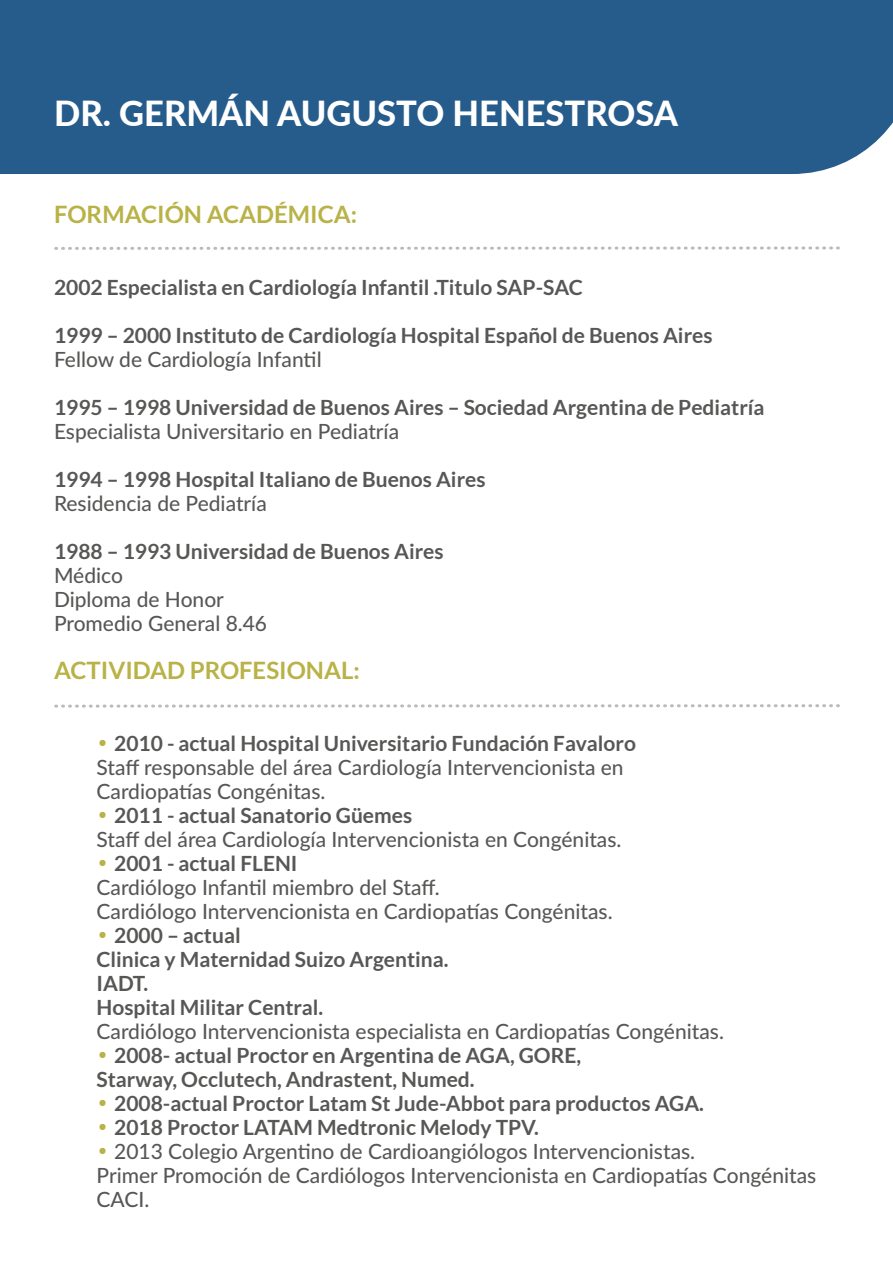
<style>
.page{position:relative;width:893px;height:1263px;background:#fff}
.page>*{position:absolute;margin:0;border:0;box-sizing:border-box;transform-origin:0 0}
.t1{font:800 34.5px "Lato";color:#fff}
.t2{font:700 24px "Lato";color:#b8b247}
.t3{font:500 21px/24px "Lato";color:#575756}
.t4{font:700 21px/24px "Lato";color:#575756}
.s1{font-family:"Gothic 720 BT Bold B";font-weight:400;color:#b8b247}
.s2{font-weight:700}
</style>
<div class="page">
<div style="left:0;top:0;width:893px;height:174px;background:#265c8b"></div>
<svg style="left:56px;top:246px;width:782px;height:4px"></svg>
<svg style="left:56px;top:704px;width:782px;height:4px"></svg>
<h1 class="t1" style="left:54px;top:87px;width:625px">DR. GERMÁN AUGUSTO HENESTROSA</h1>
<p class="t2" style="left:54px;top:201px;width:305px">FORMACIÓN ACADÉMICA:</p>
<p class="t4" style="left:54px;top:275px;width:530px">2002 Especialista en Cardiología Infantil .Titulo SAP-SAC</p>
<p class="t4" style="left:54px;top:323px;width:660px">1999 – 2000 Instituto de Cardiología Hospital Español de Buenos Aires</p>
<p class="t3" style="left:54px;top:347px;width:269px">Fellow de Cardiología Infantil</p>
<p class="t4" style="left:54px;top:395px;width:712px">1995 – 1998 Universidad de Buenos Aires – Sociedad Argentina de Pediatría</p>
<p class="t3" style="left:54px;top:419px;width:347px">Especialista Universitario en Pediatría</p>
<p class="t4" style="left:54px;top:467px;width:433px">1994 – 1998 Hospital Italiano de Buenos Aires</p>
<p class="t3" style="left:54px;top:491px;width:214px">Residencia de Pediatría</p>
<p class="t4" style="left:54px;top:539px;width:391px">1988 – 1993 Universidad de Buenos Aires</p>
<p class="t3" style="left:54px;top:563px;width:215px">Médico<br>Diploma de Honor<br>Promedio General 8.46</p>
<p class="t2" style="left:54px;top:657px;width:307px">ACTIVIDAD PROFESIONAL:</p>
<p class="t3" style="left:97px;top:731px;width:541px"><span class="s1">•</span> <span class="s2">2010 - actual Hospital Universitario Fundación Favaloro<br></span>Staff responsable del área Cardiología Intervencionista en<br>Cardiopatías Congénitas.</p>
<p class="t3" style="left:97px;top:803px;width:526px"><span class="s1">•</span> <span class="s2">2011 - actual Sanatorio Güemes<br></span>Staff del área Cardiología Intervencionista en Congénitas.</p>
<p class="t3" style="left:97px;top:851px;width:518px"><span class="s1">•</span> <span class="s2">2001 - actual FLENI<br></span>Cardiólogo Infantil miembro del Staff.<br>Cardiólogo Intervencionista en Cardiopatías Congénitas.</p>
<p class="t4" style="left:97px;top:923px;width:354px"><span class="s1">•</span> 2000 – actual<br>Clinica y Maternidad Suizo Argentina.<br>IADT.<br>Hospital Militar Central.</p>
<p class="t3" style="left:97px;top:1019px;width:629px">Cardiólogo Intervencionista especialista en Cardiopatías Congénitas.</p>
<p class="t4" style="left:97px;top:1043px;width:486px"><span class="s1">•</span> 2008- actual Proctor en Argentina de AGA, GORE,<br>Starway, Occlutech, Andrastent, Numed.</p>
<p class="t4" style="left:97px;top:1091px;width:609px"><span class="s1">•</span> 2008-actual Proctor Latam St Jude-Abbot para productos AGA.</p>
<p class="t4" style="left:97px;top:1115px;width:444px"><span class="s1">•</span> 2018 Proctor LATAM Medtronic Melody TPV.</p>
<p class="t3" style="left:97px;top:1139px;width:721px"><span class="s1">•</span> 2013 Colegio Argentino de Cardioangiólogos Intervencionistas.<br>Primer Promoción de Cardiólogos Intervencionista en Cardiopatías Congénitas<br>CACI.</p>
</div>
